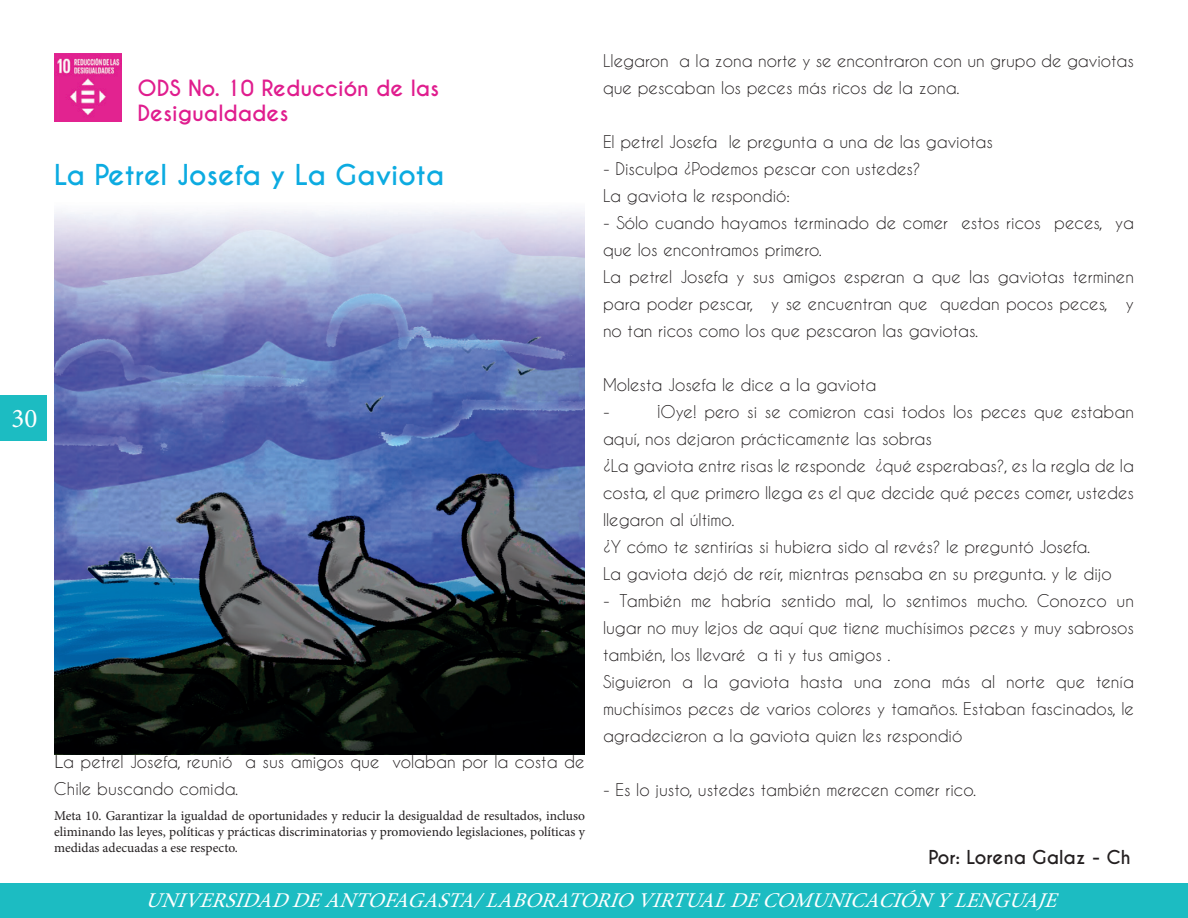
<style>
.page{position:relative;width:1188px;height:918px;background:#fff}
.page>*{position:absolute;margin:0;border:0;box-sizing:border-box;transform-origin:0 0}
.t1{font:700 27px "Caviar Dreams";color:#0cabe1}
.t2{font:27px "Minion Pro";color:#fff}
.t3{font:italic 21px "Minion Pro";color:#fff}
.t4{font:700 21px/25.2px "Caviar Dreams";color:#e01d8e}
.t5{font:700 18px "Caviar Dreams";color:#231f20}
.t6{font:16.5px/27px "Caviar Dreams";color:#231f20}
.t7{font:13.5px/16.2px "Minion Pro";color:#231f20;text-align:justify}
.s1{font-family:"Open Sans";font-weight:300;font-size:18px}
</style>
<div class="page">
<div style="left:0;top:395px;width:46px;height:46px;background:#1cbcc2"></div>
<div style="left:0;top:884px;width:1188px;height:34px;background:#1cbcc2"></div>
<img style="left:54px;top:54px;width:67px;height:67px">
<img style="left:54px;top:210px;width:531px;height:545px">
<h1 class="t2" style="left:11px;top:400px;width:27px">30</h1>
<p class="t4" style="left:137px;top:76px;width:304px">ODS No. 10 Reducción de las<br>Desigualdades</p>
<h1 class="t1" style="left:54px;top:158px;width:392px">La Petrel Josefa y La Gaviota</h1>
<p class="t6" style="left:54px;top:748px;width:532px"><span class="s1">L</span>a petrel Josefa, reunió a sus amigos que volaban por la costa de<br>Chile buscando comida.</p>
<p class="t7" style="left:54px;top:808px;width:533px">Meta 10. Garantizar la igualdad de oportunidades y reducir la desigualdad de resultados, incluso eliminando las leyes, políticas y prácticas discriminatorias y promoviendo legislaciones, políticas y medidas adecuadas a ese respecto.</p>
<p class="t6" style="left:603px;top:47px;width:533px">Llegaron a la zona norte y se encontraron con un grupo de gaviotas que pescaban los peces más ricos de la zona.</p>
<p class="t6" style="left:603px;top:128px;width:391px">El petrel Josefa le pregunta a una de las gaviotas</p>
<p class="t6" style="left:603px;top:155px;width:319px">- Disculpa ¿Podemos pescar con ustedes?<br>La gaviota le respondió:</p>
<p class="t6" style="left:603px;top:209px;width:533px">- Sólo cuando hayamos terminado de comer estos ricos peces, ya que los encontramos primero.<br>La petrel Josefa y sus amigos esperan a que las gaviotas terminen para poder pescar, y se encuentran que quedan pocos peces, y no tan ricos como los que pescaron las gaviotas.</p>
<p class="t6" style="left:603px;top:371px;width:275px">Molesta Josefa le dice a la gaviota -</p>
<p class="t6" style="left:603px;top:398px;width:533px;text-indent:54px">¡Oye! pero si se comieron casi todos los peces que estaban aquí, nos dejaron prácticamente las sobras<br>¿La gaviota entre risas le responde ¿qué esperabas?, es la regla de la costa, el que primero llega es el que decide qué peces comer, ustedes llegaron al último.<br>¿Y cómo te sentirías si hubiera sido al revés? le preguntó Josefa.<br>La gaviota dejó de reír, mientras pensaba en su pregunta. y le dijo</p>
<p class="t6" style="left:603px;top:587px;width:533px">- También me habría sentido mal, lo sentimos mucho. Conozco un lugar no muy lejos de aquí que tiene muchísimos peces y muy sabrosos también, los llevaré a ti y tus amigos .<br>Siguieron a la gaviota hasta una zona más al norte que tenía muchísimos peces de varios colores y tamaños. Estaban fascinados, le agradecieron a la gaviota quien les respondió</p>
<p class="t6" style="left:603px;top:776px;width:375px">- Es lo justo, ustedes también merecen comer rico.</p>
<p class="t5" style="left:929px;top:846px;width:204px">Por: Lorena Galaz - Ch</p>
<p class="t3" style="left:145px;top:886px;width:922px">UNIVERSIDADDEANTOFAGASTA/LABORATORIOVIRTUALDECOMUNICACIÓNYLENGUAJE</p>
</div>
